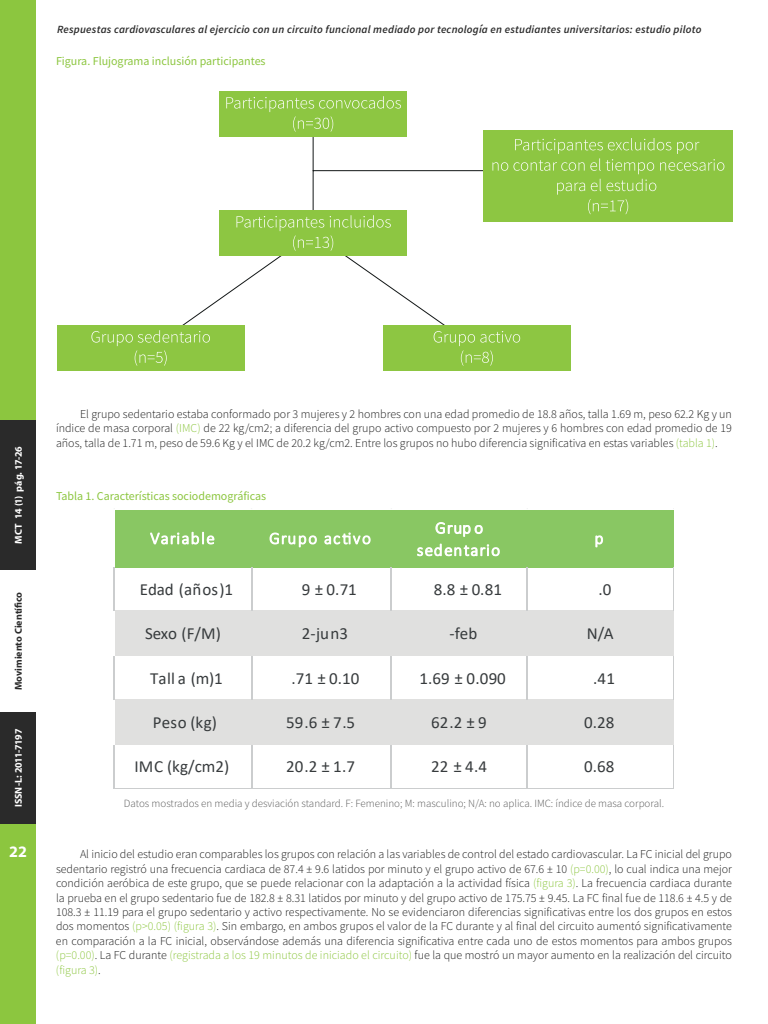
<style>
.page{position:relative;width:768px;height:1024px;background:#fff}
.page>*{position:absolute;margin:0;border:0;box-sizing:border-box;transform-origin:0 0}
.t1{font:17px "Calibri";color:#373b3d}
.t2{font:300 17px/22.2px "Calibri";letter-spacing:.065em;color:#fff;text-align:center}
.t3{font:700 16px "Myriad Pro";color:#fff}
.t4{font:12px/14.4px "Source Sans Variable";letter-spacing:.005em;color:#1a1a1a;text-align:justify}
.t5{font:12px "Source Sans Variable";letter-spacing:.02em;color:#8cc63f}
.t6{font:italic 11px "Source Sans Variable";letter-spacing:.045em;color:#2a2a2a}
.t7{font:11px "Source Sans Variable";letter-spacing:.005em;color:#5a5a5a}
.t8{font:700 10px "Myriad Pro";letter-spacing:-.01em;color:#fff}
.t9{font:700 10px "Myriad Pro";color:#2a2a2a}
.s1{color:#8cc63f}
</style>
<div class="page">
<div style="left:0;top:712px;width:36px;height:312px;background:#8cc63f"></div>
<div style="left:0;top:0;width:36px;height:570px;background:#8cc63f"></div>
<div style="left:0;top:420px;width:36px;height:150px;background:#2a2a2a"></div>
<div style="left:0;top:712px;width:36px;height:112px;background:#2a2a2a"></div>
<svg style="left:182px;top:130px;width:345px;height:220px"></svg>
<div style="left:219px;top:91px;width:188px;height:46px;background:#8dc642"></div>
<svg style="left:226px;top:96px;width:175px;height:36px"></svg>
<div style="left:219px;top:210px;width:188px;height:46px;background:#8dc642"></div>
<svg style="left:237px;top:215px;width:154px;height:36px"></svg>
<div style="left:483px;top:131px;width:250px;height:91px;background:#8dc642"></div>
<svg style="left:493px;top:138px;width:231px;height:76px"></svg>
<div style="left:57px;top:325px;width:187px;height:46px;background:#8dc642"></div>
<div style="left:383px;top:325px;width:188px;height:46px;background:#8dc642"></div>
<svg style="left:434px;top:331px;width:86px;height:35px"></svg>
<svg style="left:91px;top:330px;width:119px;height:36px"></svg>
<div style="left:115px;top:510px;width:559px;height:57px;background:#89c763"></div>
<div style="left:115px;top:610px;width:559px;height:46px;background:#e0e0df"></div>
<div style="left:115px;top:699px;width:559px;height:46px;background:#e0e0df"></div>
<svg style="left:270px;top:533px;width:47px;height:14px"></svg>
<svg style="left:325px;top:533px;width:45px;height:12px"></svg>
<hr style="left:114px;top:567px;width:1px;height:43px;background:#cbcdce">
<hr style="left:251px;top:567px;width:1px;height:43px;background:#cbcdce">
<hr style="left:391px;top:567px;width:1px;height:43px;background:#cbcdce">
<hr style="left:527px;top:567px;width:1px;height:43px;background:#cbcdce">
<hr style="left:673px;top:567px;width:1px;height:43px;background:#cbcdce">
<hr style="left:114px;top:656px;width:1px;height:43px;background:#cbcdce">
<hr style="left:251px;top:656px;width:1px;height:43px;background:#cbcdce">
<hr style="left:391px;top:656px;width:1px;height:43px;background:#cbcdce">
<hr style="left:527px;top:656px;width:1px;height:43px;background:#cbcdce">
<hr style="left:673px;top:656px;width:1px;height:43px;background:#cbcdce">
<hr style="left:114px;top:745px;width:1px;height:44px;background:#cbcdce">
<hr style="left:251px;top:745px;width:1px;height:44px;background:#cbcdce">
<hr style="left:391px;top:745px;width:1px;height:44px;background:#cbcdce">
<hr style="left:527px;top:745px;width:1px;height:44px;background:#cbcdce">
<hr style="left:673px;top:745px;width:1px;height:44px;background:#cbcdce">
<hr style="left:114px;top:788px;width:560px;height:1px;background:#cbcdce">
<p class="t6" style="left:57px;top:22px;width:646px">Respuestas cardiovasculares al ejercicio con un circuito funcional mediado por tecnología en estudiantes universitarios: estudio piloto</p>
<p class="t5" style="left:56px;top:54px;width:211px">Figura. Flujograma inclusión participantes</p>
<p class="t8" style="left:12px;top:544px;width:99px;rotate:-90deg">MCT 14 (1) pág. 17-26</p>
<p class="t9" style="left:12px;top:690px;width:100px;rotate:-90deg">Movimiento Científico</p>
<p class="t8" style="left:12px;top:807px;width:80px;rotate:-90deg">ISSN-L: 2011-7197</p>
<h2 class="t3" style="left:9px;top:841px;width:19px">22</h2>
<p class="t4" style="left:56px;top:407px;width:677px;text-indent:24px">El grupo sedentario estaba conformado por 3 mujeres y 2 hombres con una edad promedio de 18.8 años, talla 1.69 m, peso 62.2 Kg y un índice de masa corporal <span class="s1">(IMC)</span> de 22 kg/cm2; a diferencia del grupo activo compuesto por 2 mujeres y 6 hombres con edad promedio de 19 años, talla de 1.71 m, peso de 59.6 Kg y el IMC de 20.2 kg/cm2. Entre los grupos no hubo diferencia significativa en estas variables <span class="s1">(tabla 1)</span>.</p>
<p class="t5" style="left:56px;top:488px;width:211px">Tabla 1. Características sociodemográficas</p>
<h1 class="t2" style="left:150px;top:527px;width:66px">Variable</h1>
<h1 class="t2" style="left:417px;top:517px;width:85px">Grup o sedentario</h1>
<h1 class="t2" style="left:595px;top:527px;width:10px">p</h1>
<h1 class="t1" style="left:140px;top:577px;width:95px">Edad (años)1</h1>
<h1 class="t1" style="left:302px;top:577px;width:57px">9 ± 0.71</h1>
<h1 class="t1" style="left:434px;top:577px;width:70px">8.8 ± 0.81</h1>
<h1 class="t1" style="left:598px;top:577px;width:14px">.0</h1>
<h1 class="t1" style="left:145px;top:622px;width:77px">Sexo (F/M)</h1>
<h1 class="t1" style="left:302px;top:622px;width:48px">2-jun3</h1>
<h1 class="t1" style="left:450px;top:622px;width:29px">-feb</h1>
<h1 class="t1" style="left:587px;top:622px;width:28px">N/A</h1>
<h1 class="t1" style="left:150px;top:666px;width:74px">Tall a (m)1</h1>
<h1 class="t1" style="left:291px;top:666px;width:70px">.71 ± 0.10</h1>
<h1 class="t1" style="left:419px;top:666px;width:88px">1.69 ± 0.090</h1>
<h1 class="t1" style="left:593px;top:666px;width:23px">.41</h1>
<h1 class="t1" style="left:153px;top:711px;width:66px">Peso (kg)</h1>
<h1 class="t1" style="left:286px;top:711px;width:71px">59.6 ± 7.5</h1>
<h1 class="t1" style="left:431px;top:711px;width:57px">62.2 ± 9</h1>
<h1 class="t1" style="left:584px;top:711px;width:32px">0.28</h1>
<h1 class="t1" style="left:135px;top:755px;width:96px">IMC (kg/cm2)</h1>
<h1 class="t1" style="left:286px;top:755px;width:71px">20.2 ± 1.7</h1>
<h1 class="t1" style="left:431px;top:755px;width:57px">22 ± 4.4</h1>
<h1 class="t1" style="left:584px;top:755px;width:32px">0.68</h1>
<p class="t7" style="left:124px;top:796px;width:542px">Datos mostrados en media y desviación standard. F: Femenino; M: masculino; N/A: no aplica. IMC: índice de masa corporal.</p>
<p class="t4" style="left:56px;top:847px;width:677px;text-indent:24px">Al inicio del estudio eran comparables los grupos con relación a las variables de control del estado cardiovascular. La FC inicial del grupo sedentario registró una frecuencia cardiaca de 87.4 ± 9.6 latidos por minuto y el grupo activo de 67.6 ± 10 <span class="s1">(p=0.00)</span>, lo cual indica una mejor condición aeróbica de este grupo, que se puede relacionar con la adaptación a la actividad física <span class="s1">(figura 3)</span>. La frecuencia cardiaca durante la prueba en el grupo sedentario fue de 182.8 ± 8.31 latidos por minuto y del grupo activo de 175.75 ± 9.45. La FC final fue de 118.6 ± 4.5 y de 108.3 ± 11.19 para el grupo sedentario y activo respectivamente. No se evidenciaron diferencias significativas entre los dos grupos en estos dos momentos <span class="s1">(p&gt;0.05) (figura 3)</span>. Sin embargo, en ambos grupos el valor de la FC durante y al final del circuito aumentó significativamente en comparación a la FC inicial, observándose además una diferencia significativa entre cada uno de estos momentos para ambos grupos <span class="s1">(p=0.00)</span>. La FC durante <span class="s1">(registrada a los 19 minutos de iniciado el circuito)</span> fue la que mostró un mayor aumento en la realización del circuito <span class="s1">(figura 3)</span>.</p>
</div>
